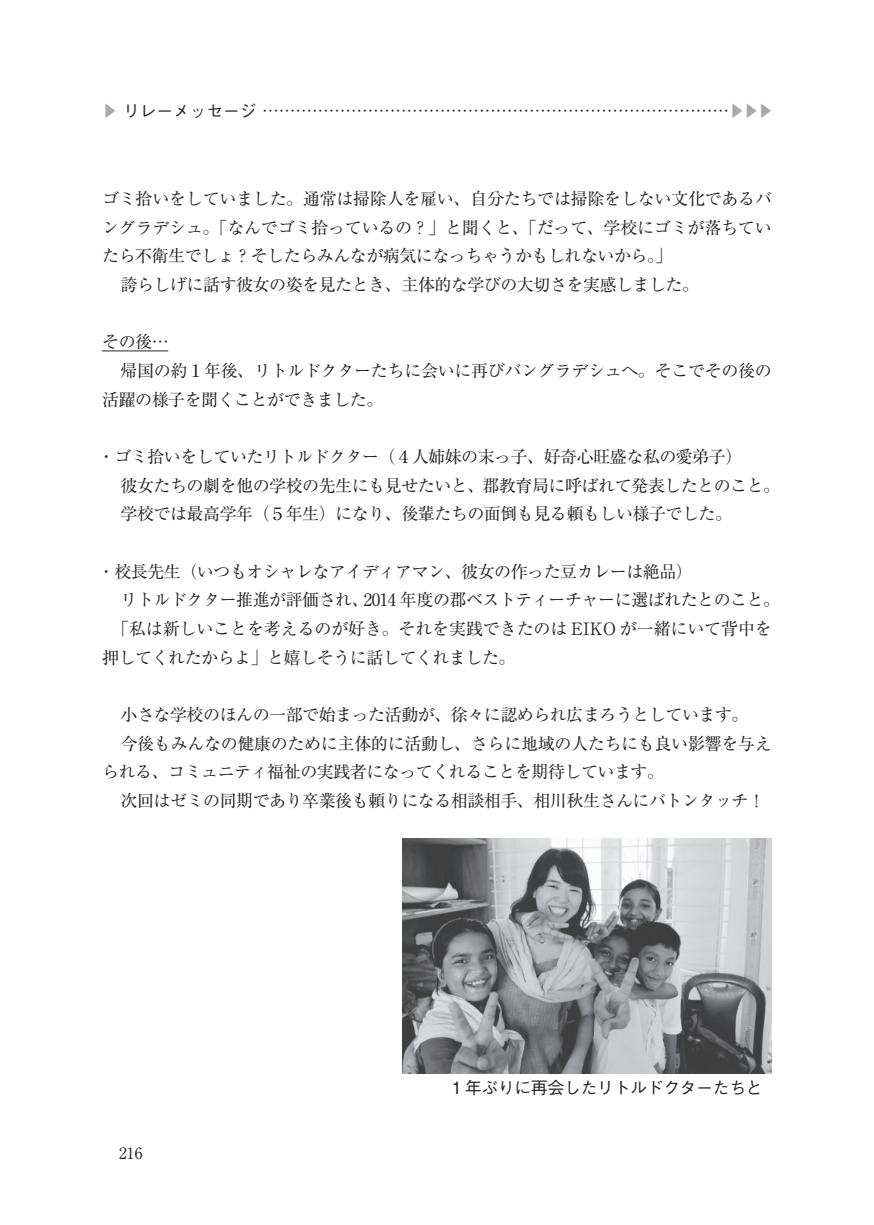
<style>
.page{position:relative;width:874px;height:1225px;background:#fff}
.page>*{position:absolute;margin:0;border:0;box-sizing:border-box;transform-origin:0 0}
.t1{font:17px/28.6px "Ryumin Pro";letter-spacing:-.03em;color:#231f20}
.t2{font:17px "Ryumin Pro";letter-spacing:-.01em;color:#231f20}
.t3{font:500 17px "Gothic BBB Pro";letter-spacing:-.03em;color:#231f20}
.t4{font:500 16.6px "Gothic BBB Pro";color:#231f20}
.t5{font:15.6px "Ryumin Pro";color:#231f20}
.s1{color:#a8a9ad}
</style>
<div class="page">
<hr style="left:102px;top:350px;width:66px;height:1px;background:#231f20">
<img style="left:402px;top:838px;width:369px;height:235px">
<p class="t4" style="left:102px;top:97px;width:673px"><span class="s1">▲</span> リレーメッセージ …………………………………………………………………………<span class="s1">▲▲▲</span></p>
<p class="t1" style="left:102px;top:183px;width:671px">ゴミ拾いをしていました。通常は掃除人を雇い、自分たちでは掃除をしない文化であるバ</p>
<p class="t1" style="left:102px;top:212px;width:670px">ングラデシュ。「なんでゴミ拾っているの？」と聞くと、「だって、学校にゴミが落ちてい</p>
<p class="t1" style="left:102px;top:241px;width:571px">たら不衛生でしょ？そしたらみんなが病気になっちゃうかもしれないから。」</p>
<p class="t1" style="left:120px;top:269px;width:579px">誇らしげに話す彼女の姿を見たとき、主体的な学びの大切さを実感しました。</p>
<p class="t1" style="left:102px;top:327px;width:68px">その後…</p>
<p class="t1" style="left:120px;top:355px;width:652px">帰国の約１年後、リトルドクターたちに会いに再びバングラデシュへ。そこでその後の</p>
<p class="t1" style="left:102px;top:384px;width:282px">活躍の様子を聞くことができました。</p>
<p class="t1" style="left:120px;top:441px;width:661px;text-indent:-23px">・ゴミ拾いをしていたリトルドクター（４人姉妹の末っ子、好奇心旺盛な私の愛弟子）<br>彼女たちの劇を他の学校の先生にも見せたいと、郡教育局に呼ばれて発表したとのこと。学校では最高学年（５年生）になり、後輩たちの面倒も見る頼もしい様子でした。</p>
<p class="t1" style="left:98px;top:556px;width:596px">・校長先生（いつもオシャレなアイディアマン、彼女の作った豆カレーは絶品）</p>
<p class="t1" style="left:120px;top:584px;width:661px">リトルドクター推進が評価され、2014 年度の郡ベストティーチャーに選ばれたとのこと。</p>
<p class="t2" style="left:112px;top:615px;width:661px">「私は新しいことを考えるのが好き。それを実践できたのは EIKO が一緒にいて背中を</p>
<p class="t1" style="left:102px;top:642px;width:414px">押してくれたからよ」と嬉しそうに話してくれました。</p>
<p class="t1" style="left:120px;top:699px;width:629px">小さな学校のほんの一部で始まった活動が、徐々に認められ広まろうとしています。</p>
<p class="t1" style="left:120px;top:728px;width:652px">今後もみんなの健康のために主体的に活動し、さらに地域の人たちにも良い影響を与え</p>
<p class="t1" style="left:102px;top:756px;width:563px">られる、コミュニティ福祉の実践者になってくれることを期待しています。</p>
<p class="t1" style="left:120px;top:785px;width:645px">次回はゼミの同期であり卒業後も頼りになる相談相手、相川秋生さんにバトンタッチ！</p>
<p class="t5" style="left:119px;top:1141px;width:25px">216</p>
<p class="t3" style="left:448px;top:1073px;width:315px">１年ぶりに再会したリトルドクターたちと</p>
</div>
